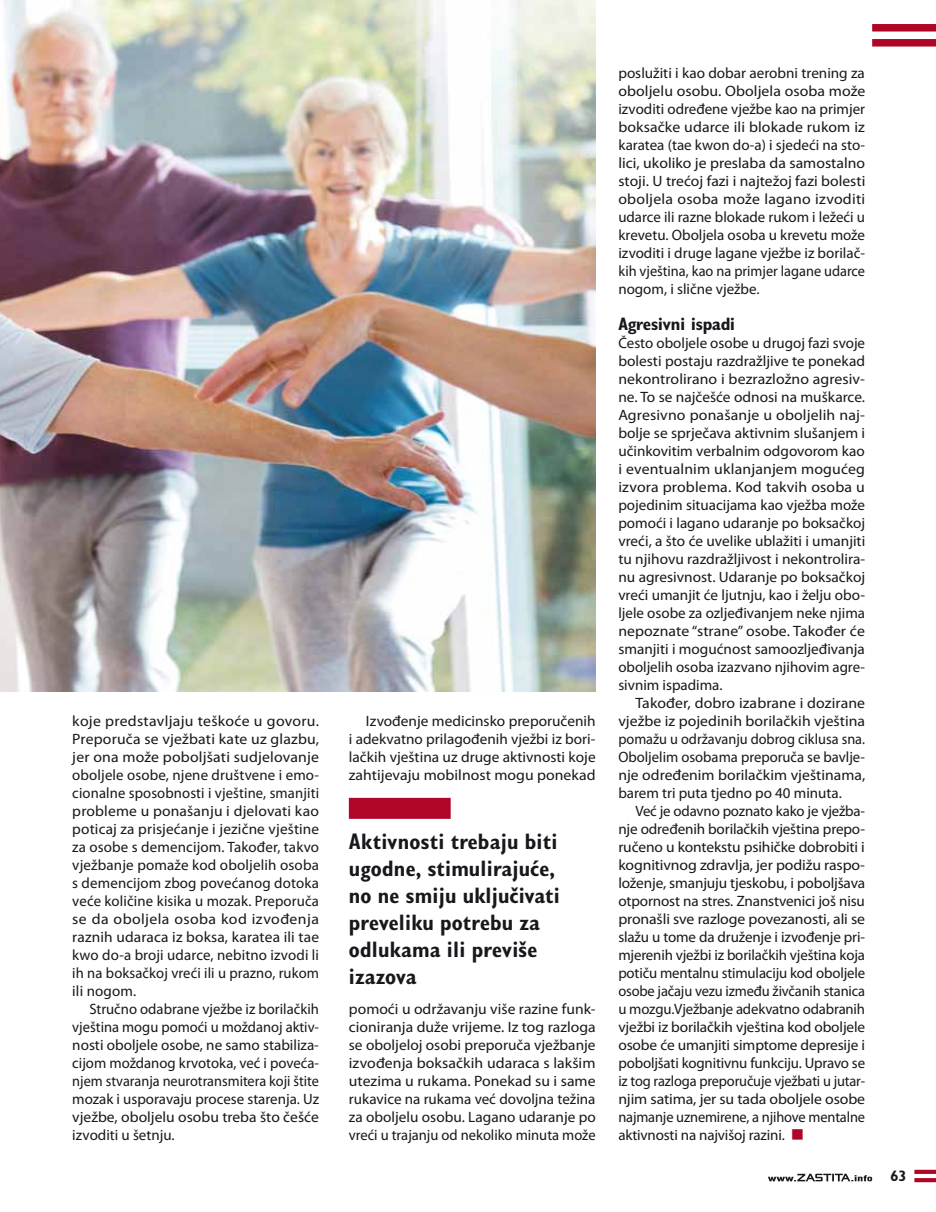
<style>
.page{position:relative;width:936px;height:1212px;background:#fff}
.page>*{position:absolute;margin:0;border:0;box-sizing:border-box;transform-origin:0 0}
.t1{font:700 condensed 22.5px/27px "Gill Sans Display MT Pro";letter-spacing:.01em;color:#1a171c}
.t2{font:700 condensed 18px "Gill Sans MT Pro";letter-spacing:-.01em;color:#1a171c}
.t3{font:15px/18px "Myriad Pro";color:#1a171c;text-align:justify}
.t4{font:15px/18px "Myriad Pro";color:#1a171c;text-align:justify;scale:1.05 1}
.t5{font:15px/18px "Myriad Pro";color:#1a171c;text-align:justify;scale:1.04 1}
.t6{font:700 15px "Gill Sans Display MT Pro";color:#1a171c}
.s1{color:#af0527}
</style>
<div class="page">
<svg style="left:914px;top:1170px;width:21px;height:4px"></svg>
<svg style="left:914px;top:1178px;width:21px;height:4px"></svg>
<div style="left:872px;top:24px;width:63px;height:8px;background:#af0527"></div>
<div style="left:872px;top:39px;width:63px;height:8px;background:#af0527"></div>
<svg style="left:768px;top:1174px;width:104px;height:7px"></svg>
<img style="left:0;top:0;width:595px;height:692px">
<div style="left:349px;top:798px;width:101px;height:21px;background:#af0527"></div>
<p class="t4" style="left:72px;top:711px;width:237px">koje predstavljaju teškoće u govoru.<br>Preporuča se vježbati kate uz glazbu, jer ona može poboljšati sudjelovanje oboljele osobe, njene društvene i emo&shy;cionalne sposobnosti i vještine, smanjiti probleme u ponašanju i djelovati kao poticaj za prisjećanje i jezične vještine za osobe s demencijom. Također, takvo vježbanje pomaže kod oboljelih osoba s demencijom zbog povećanog dotoka veće količine kisika u mozak. Preporuča se da oboljela osoba kod izvođenja raznih udaraca iz boksa, karatea ili tae kwo do-a broji udarce, nebitno izvodi li ih na boksačkoj vreći ili u prazno, rukom ili nogom.</p>
<p class="t3" style="left:72px;top:999px;width:248px;text-indent:17px">Stručno odabrane vježbe iz borilačkih vještina mogu pomoći u moždanoj aktiv&shy;nosti oboljele osobe, ne samo stabiliza&shy;cijom moždanog krvotoka, već i poveća&shy;njem stvaranja neurotransmitera koji štite mozak i usporavaju procese starenja. Uz vježbe, oboljelu osobu treba što češće izvoditi u šetnju.</p>
<p class="t3" style="left:349px;top:711px;width:248px;text-indent:17px">Izvođenje medicinsko preporučenih i adekvatno prilagođenih vježbi iz bori&shy;lačkih vještina uz druge aktivnosti koje zahtijevaju mobilnost mogu ponekad</p>
<h1 class="t1" style="left:349px;top:827px;width:212px">Aktivnosti trebaju biti ugodne, stimulirajuće, no ne smiju uključivati preveliku potrebu za odlukama ili previše izazova</h1>
<p class="t5" style="left:349px;top:999px;width:239px">pomoći u održavanju više razine funk&shy;cioniranja duže vrijeme. Iz tog razloga se oboljeloj osobi preporuča vježbanje izvođenja boksačkih udaraca s lakšim utezima u rukama. Ponekad su i same rukavice na rukama već dovoljna težina za oboljelu osobu. Lagano udaranje po vreći u trajanju od nekoliko minuta može</p>
<p class="t3" style="left:618px;top:63px;width:248px">poslužiti i kao dobar aerobni trening za oboljelu osobu. Oboljela osoba može izvoditi određene vježbe kao na primjer boksačke udarce ili blokade rukom iz karatea (tae kwon do-a) i sjedeći na sto&shy;lici, ukoliko je preslaba da samostalno stoji. U trećoj fazi i najtežoj fazi bolesti oboljela osoba može lagano izvoditi udarce ili razne blokade rukom i ležeći u krevetu. Oboljela osoba u krevetu može izvoditi i druge lagane vježbe iz borilač&shy;kih vještina, kao na primjer lagane udarce nogom, i slične vježbe.</p>
<p class="t2" style="left:618px;top:313px;width:118px">Agresivni ispadi</p>
<p class="t3" style="left:618px;top:333px;width:248px">Često oboljele osobe u drugoj fazi svoje bolesti postaju razdražljive te ponekad nekontrolirano i bezrazložno agresiv&shy;ne. To se najčešće odnosi na muškarce.<br>Agresivno ponašanje u oboljelih naj&shy;bolje se sprječava aktivnim slušanjem i učinkovitim verbalnim odgovorom kao i eventualnim uklanjanjem mogućeg izvora problema. Kod takvih osoba u pojedinim situacijama kao vježba može pomoći i lagano udaranje po boksačkoj vreći, a što će uvelike ublažiti i umanjiti tu njihovu razdražljivost i nekontrolira&shy;nu agresivnost. Udaranje po boksačkoj vreći umanjit će ljutnju, kao i želju obo&shy;ljele osobe za ozljeđivanjem neke njima nepoznate “strane” osobe. Također će smanjiti i mogućnost samoozljeđivanja oboljelih osoba izazvano njihovim agre&shy;sivnim ispadima.</p>
<p class="t4" style="left:618px;top:693px;width:237px;text-indent:17px">Također, dobro izabrane i dozirane vježbe iz pojedinih borilačkih vještina pomažu u održavanju dobrog ciklusa sna.<br>Oboljelim osobama preporuča se bavlje&shy;nje određenim borilačkim vještinama, barem tri puta tjedno po 40 minuta.</p>
<p class="t3" style="left:618px;top:801px;width:248px;text-indent:17px">Već je odavno poznato kako je vježba&shy;nje određenih borilačkih vještina prepo&shy;ručeno u kontekstu psihičke dobrobiti i kognitivnog zdravlja, jer podižu raspo&shy;loženje, smanjuju tjeskobu, i poboljšava otpornost na stres. Znanstvenici još nisu pronašli sve razloge povezanosti, ali se slažu u tome da druženje i izvođenje pri&shy;mjerenih vježbi iz borilačkih vještina koja potiču mentalnu stimulaciju kod oboljele osobe jačaju vezu između živčanih stanica u mozgu.Vježbanje adekvatno odabranih vježbi iz borilačkih vještina kod oboljele osobe će umanjiti simptome depresije i poboljšati kognitivnu funkciju. Upravo se iz tog razloga preporučuje vježbati u jutar&shy;njim satima, jer su tada oboljele osobe najmanje uznemirene, a njihove mentalne aktivnosti na najvišoj razini. <span class="s1">■</span></p>
<p class="t6" style="left:890px;top:1167px;width:17px">63</p>
</div>
